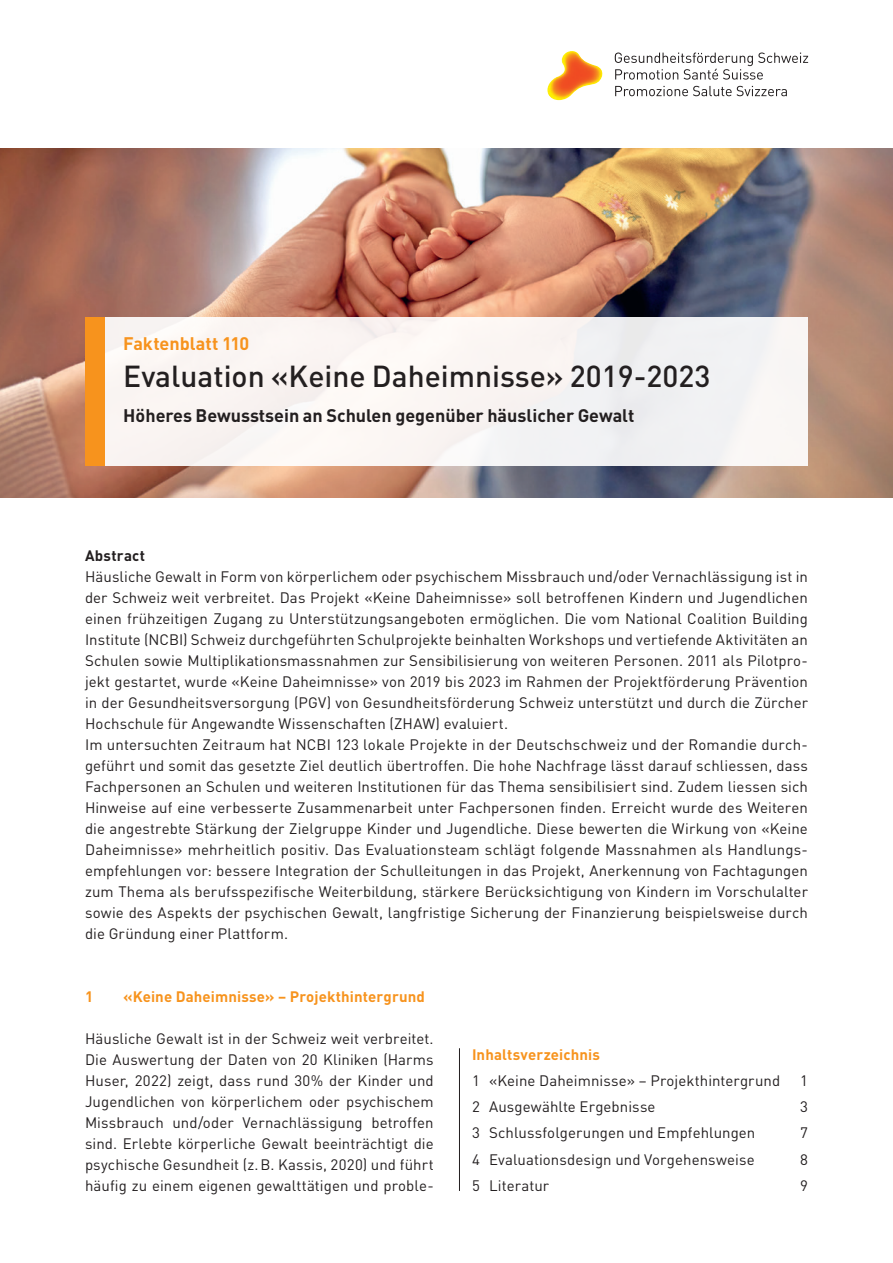
<style>
.page{position:relative;width:893px;height:1263px;background:#fff}
.page>*{position:absolute;margin:0;border:0;box-sizing:border-box;transform-origin:0 0}
.t1{font:500 30px "DIN Pro";color:#231f20}
.t2{font:700 18px "DIN Pro";color:#231f20}
.t3{font:700 18px "DIN Pro";color:#f7931d}
.t4{font:15px/21px "DIN Pro";letter-spacing:.005em;color:#231f20}
.t5{font:700 15px "DIN Pro";letter-spacing:.005em;color:#f7931d}
.t6{font:700 15px "DIN Pro";letter-spacing:.02em;color:#231f20}
</style>
<div class="page">
<img style="left:0;top:149px;width:893px;height:349px">
<img style="left:547px;top:51px;width:56px;height:49px">
<svg style="left:615px;top:53px;width:193px;height:27px"></svg>
<svg style="left:615px;top:86px;width:172px;height:10px"></svg>
<hr style="left:459px;top:1048px;width:1px;height:143px;background:#231f20">
<div style="left:85px;top:317px;width:723px;height:149px;background:#f9f4f3"></div>
<div style="left:85px;top:317px;width:19px;height:149px;background:#f7931d"></div>
<p class="t3" style="left:123px;top:331px;width:128px">Faktenblatt 110</p>
<h1 class="t1" style="left:123px;top:356px;width:589px">Evaluation «Keine Daheimnisse» 2019-2023</h1>
<p class="t2" style="left:123px;top:403px;width:513px">Höheres Bewusstsein an Schulen gegenüber häuslicher Gewalt</p>
<p class="t6" style="left:85px;top:545px;width:62px">Abstract</p>
<p class="t4" style="left:85px;top:565px;width:724px">Häusliche Gewalt in Form von körperlichem oder psychischem Missbrauch und/oder Vernachlässigung ist in der Schweiz weit verbreitet. Das Projekt «Keine Daheimnisse» soll betroffenen Kindern und Jugendlichen einen frühzeitigen Zugang zu Unterstützungsangeboten ermöglichen. Die vom National Coalition Building Institute (NCBI) Schweiz durchgeführten Schulprojekte beinhalten Workshops und vertiefende Aktivitäten an Schulen sowie Multiplikationsmassnahmen zur Sensibilisierung von weiteren Personen. 2011 als Pilotpro&shy;jekt gestartet, wurde «Keine Daheimnisse» von 2019 bis 2023 im Rahmen der Projektförderung Prävention in der Gesundheitsversorgung (PGV) von Gesundheitsförderung Schweiz unterstützt und durch die Zürcher Hochschule für Angewandte Wissenschaften (ZHAW) evaluiert.<br>Im untersuchten Zeitraum hat NCBI 123 lokale Projekte in der Deutschschweiz und der Romandie durch&shy;geführt und somit das gesetzte Ziel deutlich übertroffen. Die hohe Nachfrage lässt darauf schliessen, dass Fachpersonen an Schulen und weiteren Institutionen für das Thema sensibilisiert sind. Zudem liessen sich Hinweise auf eine verbesserte Zusammenarbeit unter Fachpersonen finden. Erreicht wurde des Weiteren die angestrebte Stärkung der Zielgruppe Kinder und Jugendliche. Diese bewerten die Wirkung von «Keine Daheimnisse» mehrheitlich positiv. Das Evaluationsteam schlägt folgende Massnahmen als Handlungs&shy;empfehlungen vor: bessere Integration der Schulleitungen in das Projekt, Anerkennung von Fachtagungen zum Thema als berufsspezifische Weiterbildung, stärkere Berücksichtigung von Kindern im Vorschulalter sowie des Aspekts der psychischen Gewalt, langfristige Sicherung der Finanzierung beispielsweise durch die Gründung einer Plattform.</p>
<p class="t5" style="left:85px;top:986px;width:10px">1</p>
<p class="t5" style="left:123px;top:986px;width:303px">«Keine Daheimnisse» – Projekthintergrund</p>
<p class="t4" style="left:85px;top:1027px;width:350px;text-align:justify">Häusliche Gewalt ist in der Schweiz weit verbreitet.<br>Die Auswertung der Daten von 20 Kliniken (Harms Huser, 2022) zeigt, dass rund 30% der Kinder und Jugendlichen von körperlichem oder psychischem Missbrauch und/oder Vernachlässigung betroffen sind. Erlebte körperliche Gewalt beeinträchtigt die psychische Gesundheit (z.B. Kassis, 2020) und führt häufig zu einem eigenen gewalttätigen und proble-</p>
<p class="t5" style="left:472px;top:1044px;width:129px">Inhaltsverzeichnis</p>
<p class="t4" style="left:472px;top:1069px;width:310px">1 «Keine Daheimnisse» – Projekthintergrund</p>
<p class="t4" style="left:800px;top:1069px;width:9px">1</p>
<p class="t4" style="left:472px;top:1096px;width:185px">2 Ausgewählte Ergebnisse</p>
<p class="t4" style="left:800px;top:1096px;width:9px">3</p>
<p class="t4" style="left:472px;top:1122px;width:285px">3 Schlussfolgerungen und Empfehlungen</p>
<p class="t4" style="left:800px;top:1122px;width:9px">7</p>
<p class="t4" style="left:472px;top:1148px;width:284px">4 Evaluationsdesign und Vorgehensweise</p>
<p class="t4" style="left:800px;top:1148px;width:9px">8</p>
<p class="t4" style="left:472px;top:1174px;width:79px">5 Literatur</p>
<p class="t4" style="left:800px;top:1174px;width:9px">9</p>
</div>
